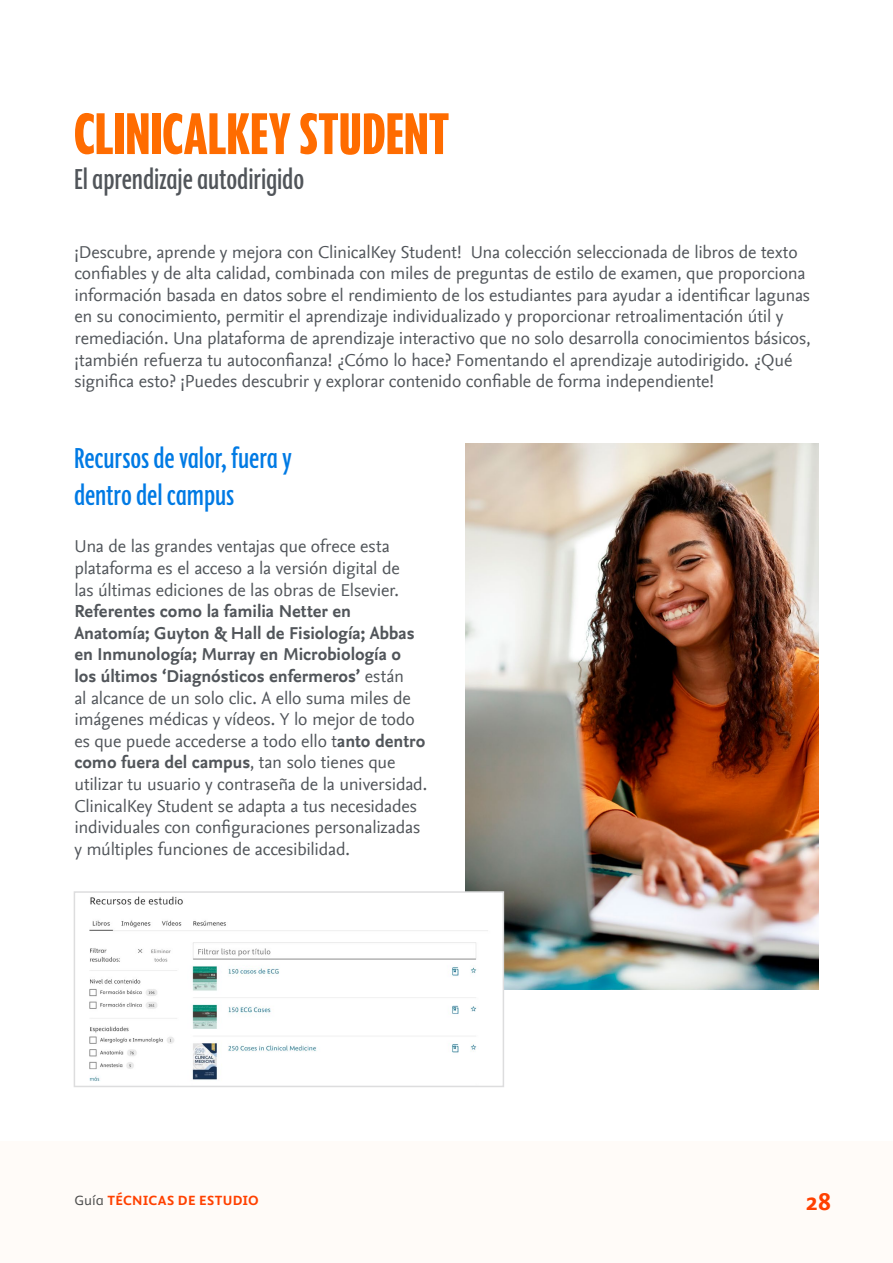
<style>
.page{position:relative;width:893px;height:1263px;background:#fff}
.page>*{position:absolute;margin:0;border:0;box-sizing:border-box;transform-origin:0 0}
.t1{font:700 condensed 67.5px "Elsevier Display";letter-spacing:.015em;color:#ff6c00}
.t2{font:condensed 33px/37.5px "Elsevier Display";letter-spacing:.015em;color:#007ae4}
.t3{font:condensed 33px "Elsevier Display";letter-spacing:.015em;color:#51555a}
.t4{font:700 27px "Elsevier Sans";color:#ff4000}
.t5{font:18px/21.6px "Nexus Sans Offc Pro";letter-spacing:-.01em;color:#51555a}
.t6{font:700 15px "Elsevier Sans";letter-spacing:.025em;color:#ff4000}
.s1{font-weight:700}
.s2{font-weight:400;color:#4c4c4c}
</style>
<div class="page">
<div style="left:0;top:1141px;width:893px;height:122px;background:#fffbf8"></div>
<img style="left:465px;top:443px;width:354px;height:546px">
<img style="left:89px;top:894px;width:412px;height:187px">
<div style="left:74px;top:891px;width:430px;height:196px;border:2px solid #ddddde"></div>
<h1 class="t1" style="left:74px;top:100px;width:376px">CLINICALKEY STUDENT</h1>
<h2 class="t3" style="left:74px;top:162px;width:231px">El aprendizaje autodirigido</h2>
<p class="t5" style="left:74px;top:240px;width:738px">¡Descubre, aprende y mejora con ClinicalKey Student! Una colección seleccionada de libros de texto confiables y de alta calidad, combinada con miles de preguntas de estilo de examen, que proporciona información basada en datos sobre el rendimiento de los estudiantes para ayudar a identificar lagunas en su conocimiento, permitir el aprendizaje individualizado y proporcionar retroalimentación útil y remediación. Una plataforma de aprendizaje interactivo que no solo desarrolla conocimientos básicos, ¡también refuerza tu autoconfianza! ¿Cómo lo hace? Fomentando el aprendizaje autodirigido. ¿Qué significa esto? ¡Puedes descubrir y explorar contenido confiable de forma independiente!</p>
<h2 class="t2" style="left:74px;top:440px;width:219px">Recursos de valor, fuera y dentro del campus</h2>
<p class="t5" style="left:74px;top:535px;width:327px">Una de las grandes ventajas que ofrece esta plataforma es el acceso a la versión digital de las últimas ediciones de las obras de Elsevier.</p>
<p class="t5" style="left:74px;top:599px;width:354px"><span class="s1">Referentes como la familia Netter en Anatomía; Guyton &amp; Hall de Fisiología; Abbas en Inmunología; Murray en Microbiología o los últimos ‘Diagnósticos enfermeros’</span> están<br>al alcance de un solo clic. A ello suma miles de imágenes médicas y vídeos. Y lo mejor de todo es que puede accederse a todo ello t<span class="s1">anto dentro como fuera del campus</span>, tan solo tienes que utilizar tu usuario y contraseña de la universidad.<br>ClinicalKey Student se adapta a tus necesidades individuales con configuraciones personalizadas y múltiples funciones de accesibilidad.</p>
<p class="t6" style="left:74px;top:1192px;width:186px"><span class="s2">Guía</span> TÉCNICAS DE ESTUDIO</p>
<h3 class="t4" style="left:806px;top:1186px;width:27px">28</h3>
</div>
